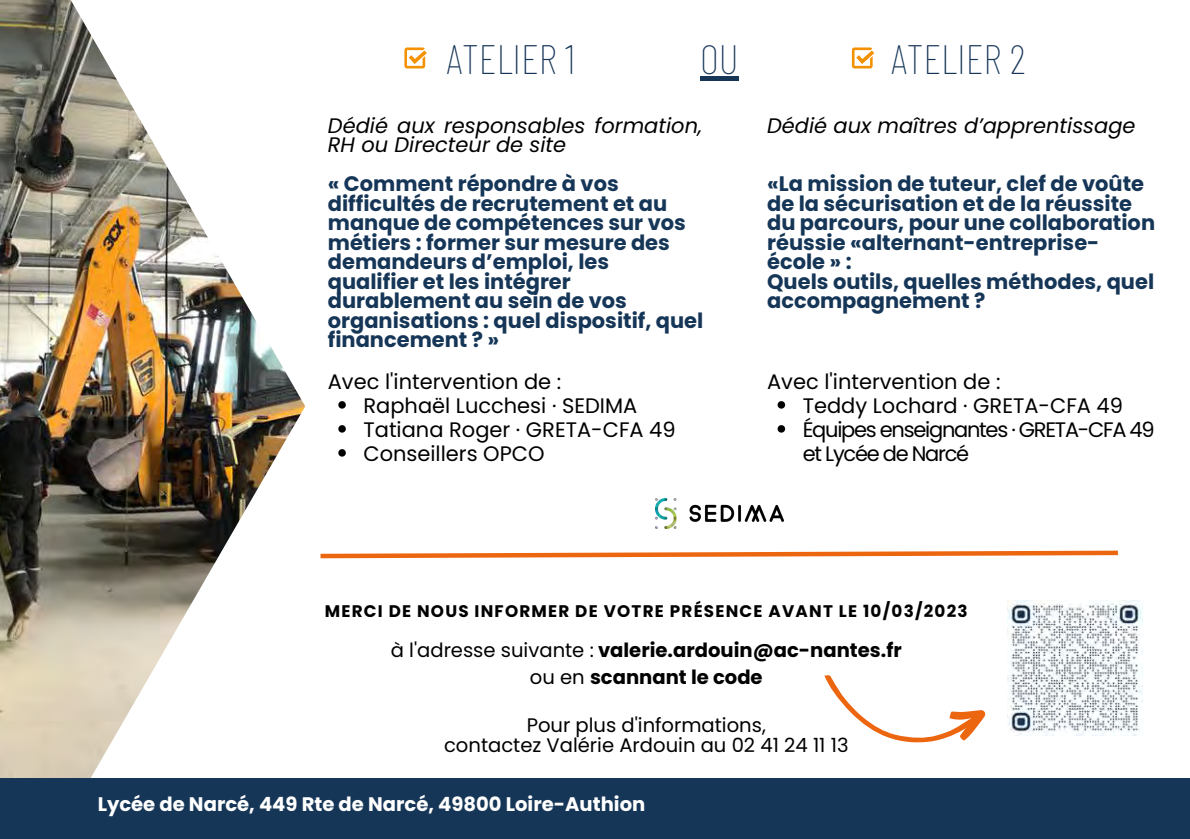
<style>
.page{position:relative;width:1190px;height:839px;background:#fff}
.page>*{position:absolute;margin:0;border:0;box-sizing:border-box;transform-origin:0 0}
.t1{font:100 42px "Barlow Condensed";color:#163658}
.t2{font:700 21px/19.4px "Poppins";color:#163658}
.t3{font:21px/24px "Poppins";color:#000}
.t4{font:italic 21px/19.4px "Poppins";color:#000}
.t5{font:21px/24px "Poppins";letter-spacing:-.06em;color:#000}
.t6{font:700 19.6px/27.2px "Poppins";color:#000;text-align:center}
.t7{font:19.6px/19.4px "Poppins";color:#000;text-align:center}
.t8{font:700 19.6px "Poppins";color:#fff}
.t9{font:700 16.8px "Poppins";letter-spacing:.07em;color:#000}
.s1{font-weight:400}
</style>
<div class="page">
<img style="left:0;top:0;width:305px;height:778px">
<div style="left:0;top:778px;width:1190px;height:60px;background:#163658"></div>
<svg style="left:404px;top:47px;width:23px;height:21px"></svg>
<svg style="left:852px;top:47px;width:22px;height:21px"></svg>
<svg style="left:824px;top:675px;width:162px;height:68px"></svg>
<img style="left:1008px;top:601px;width:134px;height:134px">
<svg style="left:320px;top:550px;width:798px;height:9px"></svg>
<img style="left:656px;top:498px;width:127px;height:30px">
<svg style="left:338px;top:401px;width:8px;height:7px"></svg>
<svg style="left:338px;top:425px;width:8px;height:7px"></svg>
<svg style="left:338px;top:449px;width:8px;height:7px"></svg>
<svg style="left:778px;top:401px;width:7px;height:7px"></svg>
<svg style="left:778px;top:425px;width:7px;height:7px"></svg>
<hr style="left:700px;top:76px;width:39px;height:4px;background:#163658">
<h1 class="t1" style="left:447px;top:32px;width:130px">ATELIER 1</h1>
<h1 class="t1" style="left:700px;top:32px;width:40px">OU</h1>
<h1 class="t1" style="left:891px;top:32px;width:136px">ATELIER 2</h1>
<p class="t4" style="left:328px;top:116px;width:376px">Dédié aux responsables formation,<br>RH ou Directeur de site</p>
<p class="t2" style="left:328px;top:174px;width:377px">« Comment répondre à vos difficultés de recrutement et au manque de compétences sur vos métiers : former sur mesure des demandeurs d’emploi, les qualifier et les intégrer durablement au sein de vos organisations : quel dispositif, quel financement ? »</p>
<p class="t3" style="left:328px;top:370px;width:235px">Avec l'intervention de :</p>
<p class="t3" style="left:363px;top:394px;width:314px">Raphaël Lucchesi · SEDIMA<br>Tatiana Roger · GRETA-CFA 49<br>Conseillers OPCO</p>
<p class="t4" style="left:767px;top:116px;width:370px">Dédié aux maîtres d’apprentissage</p>
<p class="t2" style="left:767px;top:174px;width:389px">«La mission de tuteur, clef de voûte de la sécurisation et de la réussite du parcours, pour une collaboration réussie «alternant-entreprise&shy;école » :<br>Quels outils, quelles méthodes, quel accompagnement ?</p>
<p class="t3" style="left:767px;top:370px;width:235px">Avec l'intervention de :</p>
<p class="t5" style="left:803px;top:394px;width:353px">Teddy Lochard · GRETA-CFA 49<br>Équipes enseignantes · GRETA-CFA 49 et Lycée de Narcé</p>
<p class="t9" style="left:325px;top:599px;width:644px">MERCI DE NOUS INFORMER DE VOTRE PRÉSENCE AVANT LE 10/03/2023</p>
<p class="t6" style="left:391px;top:636px;width:512px"><span class="s1">à l'adresse suivante :</span> valerie.ardouin@ac-nantes.fr <span class="s1">ou en</span> scannant le code</p>
<p class="t7" style="left:444px;top:715px;width:406px">Pour plus d'informations,<br>contactez Valérie Ardouin au 02 41 24 11 13</p>
<p class="t8" style="left:98px;top:790px;width:549px">Lycée de Narcé, 449 Rte de Narcé, 49800 Loire-Authion</p>
</div>
